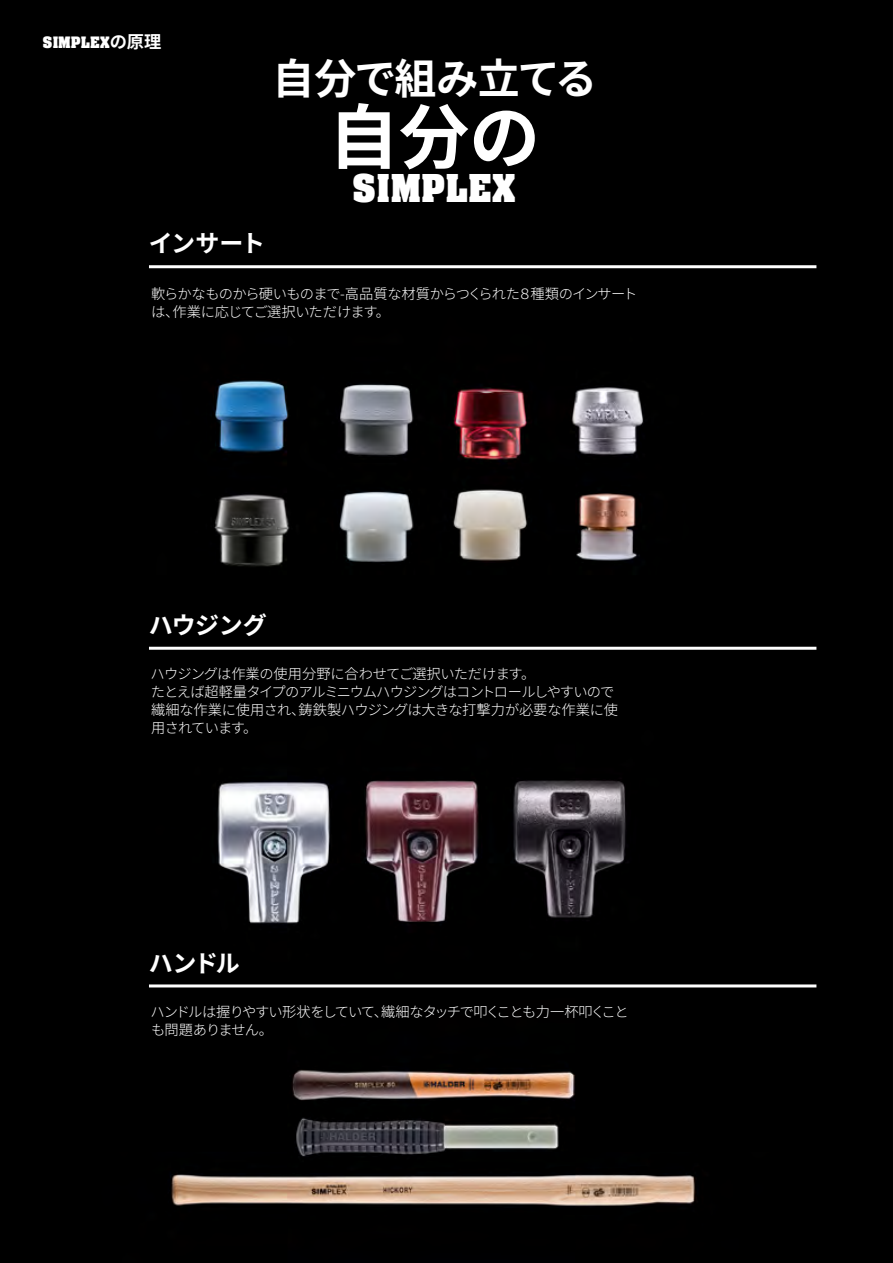
<style>
.page{position:relative;width:893px;height:1263px;background:#fff}
.page>*{position:absolute;margin:0;border:0;box-sizing:border-box;transform-origin:0 0}
.t1{font:700 70.5px "Noto Sans JP";color:#fff}
.t2{font:700 42px "Noto Sans JP";letter-spacing:-.045em;color:#fff}
.t3{font:700 42px "Aachen Pro";color:#fff}
.t4{font:700 24px "Noto Sans JP";letter-spacing:-.025em;color:#fff}
.t5{font:700 17.25px "Aachen Pro";color:#fff}
.t6{font:300 14.25px/18px "Noto Sans JP";letter-spacing:-.05em;color:#fff}
.s1{font-family:"Noto Sans JP"}
</style>
<div class="page">
<img style="left:0;top:0;width:893px;height:1263px">
<hr style="left:149px;top:265px;width:667px;height:3px;background:#fff">
<hr style="left:149px;top:647px;width:667px;height:3px;background:#fff">
<hr style="left:149px;top:984px;width:667px;height:3px;background:#fff">
<p class="t5" style="left:43px;top:33px;width:120px">SIMPLEX<span class="s1">の原理</span></p>
<h3 class="t4" style="left:149px;top:230px;width:118px">インサート</h3>
<h2 class="t2" style="left:272px;top:55px;width:326px">自分で組み立てる</h2>
<h1 class="t1" style="left:328px;top:97px;width:213px">自分の</h1>
<h2 class="t3" style="left:352px;top:165px;width:165px">SIMPLEX</h2>
<p class="t6" style="left:151px;top:285px;width:488px">軟らかなものから硬いものまで-高品質な材質からつくられた８種類のインサートは、作業に応じてご選択いただけます。</p>
<h3 class="t4" style="left:149px;top:612px;width:119px">ハウジング</h3>
<p class="t6" style="left:150px;top:665px;width:469px">ハウジングは作業の使用分野に合わせてご選択いただけます。<br>たとえば超軽量タイプのアルミニウムハウジングはコントロールしやすいので繊細な作業に使用され、鋳鉄製ハウジングは大きな打撃力が必要な作業に使用されています。</p>
<h3 class="t4" style="left:149px;top:949px;width:92px">ハンドル</h3>
<p class="t6" style="left:150px;top:1003px;width:480px">ハンドルは握りやすい形状をしていて、繊細なタッチで叩くことも力一杯叩くことも問題ありません。</p>
</div>
